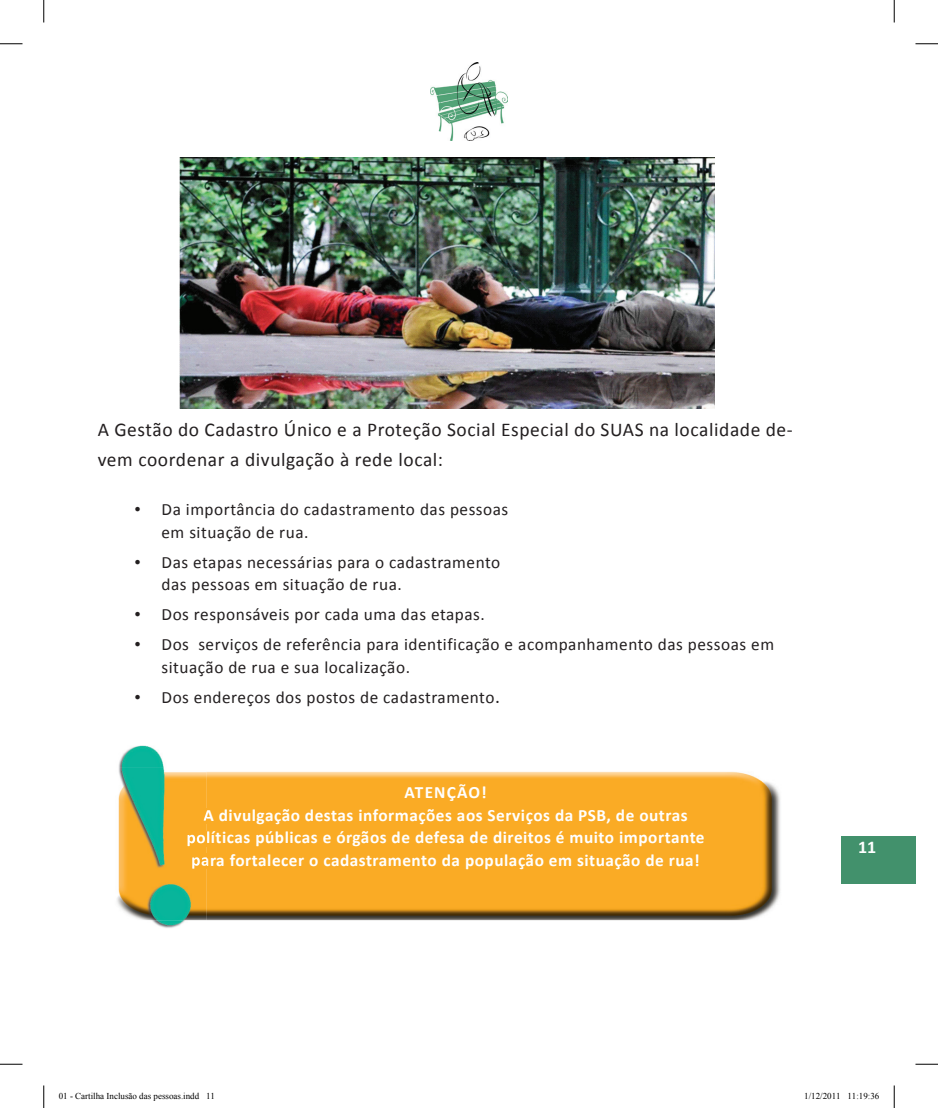
<style>
.page{position:relative;width:938px;height:1108px;background:#fff}
.page>*{position:absolute;margin:0;border:0;box-sizing:border-box;transform-origin:0 0}
.t1{font:19.5px/30px "Calibri";letter-spacing:.03em;color:#231f20}
.t2{font:700 18px "Calibri";color:#fff}
.t3{font:17.25px/22.5px "Calibri";letter-spacing:.03em;color:#231f20}
.t4{font:700 17.25px/22.5px "Calibri";letter-spacing:.03em;color:#fff;text-align:center}
.t5{font:9px "Times New Roman";color:#000}
.s1{font-family:"Times New Roman";font-size:18px}
.s2{font-size:19.5px}
</style>
<div class="page">
<div style="left:841px;top:836px;width:74px;height:47px;background:#42916c"></div>
<img style="left:430px;top:62px;width:78px;height:78px">
<img style="left:206px;top:771px;width:574px;height:149px">
<div style="left:206px;top:809px;width:481px;height:15px;background:#faab25"></div>
<div style="left:206px;top:831px;width:498px;height:15px;background:#faab25"></div>
<div style="left:206px;top:854px;width:492px;height:15px;background:#faab25"></div>
<img style="left:118px;top:745px;width:88px;height:183px">
<img style="left:117px;top:768px;width:89px;height:152px">
<svg style="left:204px;top:809px;width:2px;height:15px"></svg>
<img style="left:188px;top:831px;width:18px;height:15px">
<img style="left:192px;top:854px;width:14px;height:15px">
<img style="left:179px;top:158px;width:535px;height:250px">
<svg style="left:0;top:44px;width:22px;height:1px"></svg>
<svg style="left:915px;top:44px;width:23px;height:1px"></svg>
<svg style="left:0;top:1064px;width:22px;height:1px"></svg>
<svg style="left:915px;top:1064px;width:23px;height:1px"></svg>
<svg style="left:44px;top:0;width:1px;height:22px"></svg>
<svg style="left:44px;top:1085px;width:1px;height:23px"></svg>
<svg style="left:894px;top:0;width:1px;height:22px"></svg>
<svg style="left:894px;top:1085px;width:1px;height:23px"></svg>
<p class="t1" style="left:98px;top:414px;width:697px">A Gestão do Cadastro Único e a Proteção Social Especial do SUAS na localidade de&shy;vem coordenar a divulgação à rede local:</p>
<p class="t3" style="left:162px;top:497px;width:348px;text-indent:-27px"><span class="s1">•</span> Da importância do cadastramento das pessoas em situação de rua.</p>
<p class="t3" style="left:162px;top:550px;width:340px;text-indent:-27px"><span class="s1">•</span> Das etapas necessárias para o cadastramento das pessoas em situação de rua.</p>
<p class="t3" style="left:135px;top:602px;width:352px"><span class="s1">•</span> Dos responsáveis por cada uma das etapas.</p>
<p class="t3" style="left:162px;top:632px;width:614px;text-indent:-27px"><span class="s1">•</span> Dos serviços de referência para identificação e acompanhamento das pessoas em situação de rua e sua localização.</p>
<p class="t3" style="left:135px;top:685px;width:367px"><span class="s1">•</span> Dos endereços dos postos de cadastramento<span class="s2">.</span></p>
<p class="t4" style="left:186px;top:780px;width:520px">ATENÇÃO!<br>A divulgação destas informações aos Serviços da PSB, de outras políticas públicas e órgãos de defesa de direitos é muito importante para fortalecer o cadastramento da população em situação de rua!</p>
<p class="t2" style="left:858px;top:836px;width:20px">11</p>
<p class="t5" style="left:59px;top:1090px;width:158px">01 - Cartilha Inclusão das pessoas.indd 11</p>
<p class="t5" style="left:804px;top:1090px;width:77px">1/12/2011 11:19:36</p>
</div>
